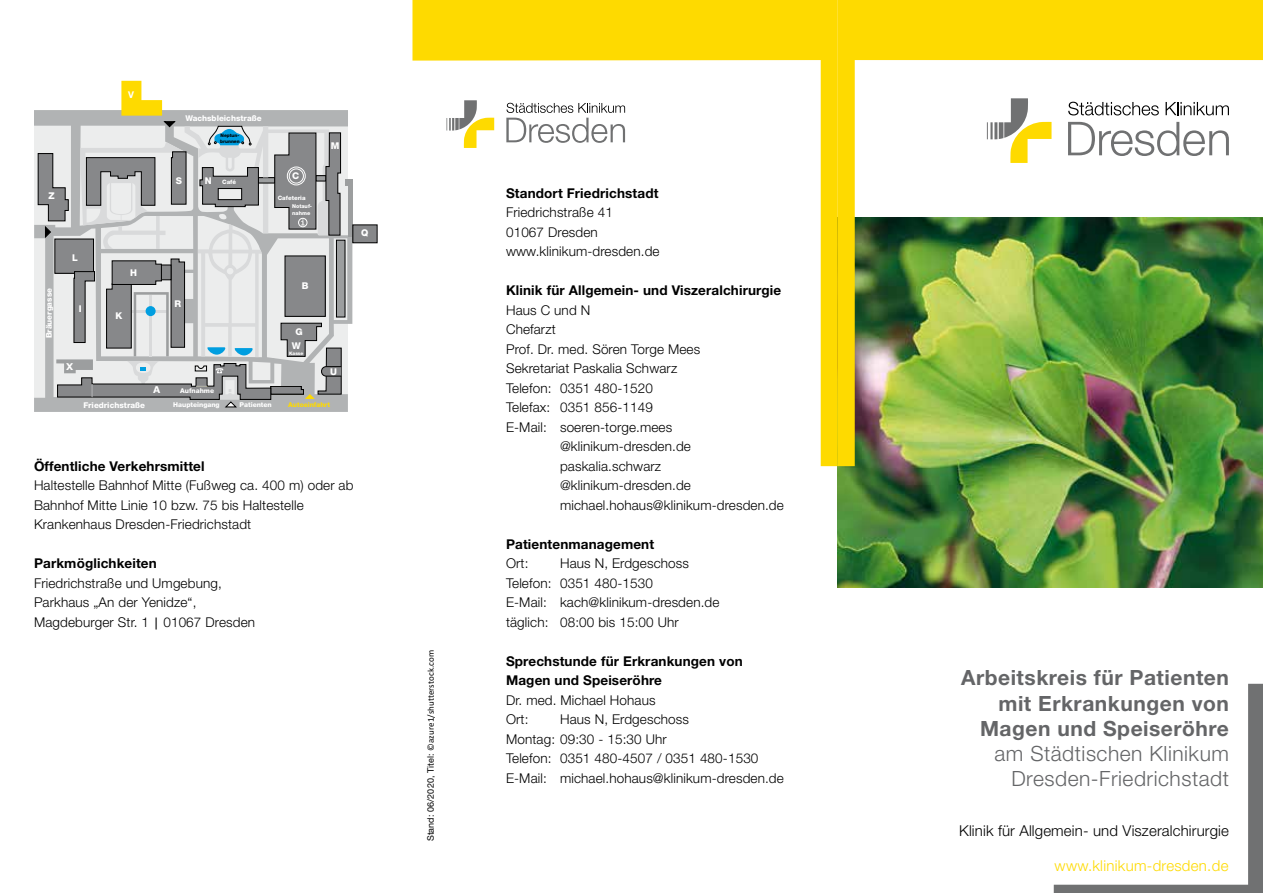
<style>
.page{position:relative;width:1263px;height:893px;background:#fff}
.page>*{position:absolute;margin:0;border:0;box-sizing:border-box;transform-origin:0 0}
.t1{font:700 21px/25.2px "Helvetica Neue";letter-spacing:.025em;color:#646567;text-align:right}
.t2{font:300 21px/25.2px "Helvetica Neue";letter-spacing:.025em;color:#646567;text-align:right}
.t3{font:300 15px "Helvetica Neue";letter-spacing:.01em;color:#000}
.t4{font:300 15px "Helvetica Neue";letter-spacing:.02em;color:#feda00}
.t5{font:300 13.5px/19.5px "Helvetica Neue";letter-spacing:.01em;color:#000}
.t6{font:700 13.5px/19.5px "Helvetica Neue";letter-spacing:.01em;color:#000}
.t7{font:800 9.3px/14.4px "Helvetica Neue";color:#fff;text-align:center}
.t8{font:700 9.3px "Verdana";color:#fff}
.t9{font:700 9.3px "Helvetica Neue";color:#fff}
.t10{font:9px "Calibri";letter-spacing:.01em;color:#000}
.t11{font:800 7.95px "Helvetica Neue";color:#fff}
.t12{font:800 6.6px "Helvetica Neue";color:#fff}
.t13{font:800 6.6px "Helvetica Neue";color:#feda00}
.t14{font:800 6px "Helvetica Neue";color:#fff}
.t15{font:800 5.4px/6.4px "Helvetica Neue";color:#fff}
.t16{font:800 4.65px/5.6px "Helvetica Neue";color:#000}
.t17{font:800 4.65px "Helvetica Neue";color:#fff}
.s1{font-size:9.3px}
.s2{font-family:"Calibri";font-weight:400}
.s3{font-family:"Helvetica Neue"}
</style>
<div class="page">
<img style="left:838px;top:466px;width:425px;height:122px">
<svg style="left:1054px;top:684px;width:209px;height:209px"></svg>
<img style="left:838px;top:0;width:425px;height:466px">
<svg style="left:412px;top:0;width:426px;height:466px"></svg>
<svg style="left:987px;top:98px;width:64px;height:65px"></svg>
<svg style="left:1068px;top:122px;width:161px;height:34px"></svg>
<svg style="left:1068px;top:102px;width:91px;height:13px"></svg>
<svg style="left:1165px;top:102px;width:64px;height:13px"></svg>
<svg style="left:446px;top:100px;width:48px;height:48px"></svg>
<svg style="left:506px;top:103px;width:119px;height:40px"></svg>
<svg style="left:34px;top:110px;width:318px;height:302px;fill:#b5b7b8"></svg>
<hr style="left:348px;top:179px;width:4px;height:58px;background:#9c9e9f">
<div style="left:353px;top:225px;width:24px;height:18px;background:#87888a"></div>
<div style="left:353px;top:225px;width:24px;height:18px;border:1px solid #000"></div>
<svg style="left:38px;top:81px;width:310px;height:326px;background:#c1c3c2"></svg>
<div style="left:263px;top:126px;width:5px;height:51px;background:#d9dadb"></div>
<p class="t7" style="left:49px;top:189px;width:8px">Z</p>
<p class="t9" style="left:128px;top:89px;width:7px">V</p>
<p class="t11" style="left:185px;top:114px;width:78px">Wachsbleichstraße</p>
<p class="t7" style="left:176px;top:173px;width:8px">S</p>
<p class="t16" style="left:220px;top:133px;width:21px">Neptun&shy;brunnen</p>
<p class="t14" style="left:205px;top:178px;width:33px"><span class="s1">N</span> Café</p>
<p class="t7" style="left:292px;top:169px;width:9px">C</p>
<p class="t14" style="left:278px;top:194px;width:29px">Cafeteria</p>
<p class="t15" style="left:292px;top:203px;width:21px">Notauf&shy;nahme</p>
<p class="t7" style="left:331px;top:139px;width:10px">M</p>
<p class="t11" style="left:44px;top:338px;width:52px;rotate:-90deg">Bräuergasse</p>
<p class="t7" style="left:72px;top:250px;width:7px">L</p>
<p class="t7" style="left:79px;top:302px;width:4px">I</p>
<p class="t8" style="left:66px;top:360px;width:9px">X</p>
<p class="t7" style="left:130px;top:265px;width:8px">H</p>
<p class="t7" style="left:115px;top:308px;width:8px">K</p>
<p class="t7" style="left:174px;top:297px;width:8px">R</p>
<p class="t8" style="left:153px;top:383px;width:9px">A</p>
<p class="t12" style="left:180px;top:387px;width:35px">Aufnahme</p>
<p class="t7" style="left:302px;top:278px;width:8px">B</p>
<p class="t7" style="left:292px;top:324px;width:12px">G<br>W</p>
<p class="t17" style="left:289px;top:350px;width:16px">Kasse</p>
<p class="t7" style="left:330px;top:364px;width:8px">U</p>
<p class="t11" style="left:83px;top:400px;width:63px">Friedrichstraße</p>
<p class="t12" style="left:173px;top:400px;width:48px">Haupteingang</p>
<p class="t12" style="left:240px;top:400px;width:34px">Patienten</p>
<p class="t13" style="left:288px;top:400px;width:43px">Autoeinfahrt</p>
<p class="t7" style="left:361px;top:225px;width:9px">Q</p>
<p class="t6" style="left:34px;top:456px;width:172px">Öffentliche Verkehrsmittel</p>
<p class="t5" style="left:34px;top:475px;width:321px">Haltestelle Bahnhof Mitte (Fußweg ca. 400 m) oder ab<br>Bahnhof Mitte Linie 10 bzw. 75 bis Haltestelle<br>Krankenhaus Dresden-Friedrichstadt</p>
<p class="t6" style="left:34px;top:553px;width:124px">Parkmöglichkeiten</p>
<p class="t5" style="left:34px;top:573px;width:223px">Friedrichstraße und Umgebung,<br>Parkhaus „An der Yenidze“,<br>Magdeburger Str. 1 <span class="s2">|</span> 01067 Dresden</p>
<p class="t10" style="left:424px;top:841px;width:193px;rotate:-90deg"><span class="s3">Stand: 06/2020, Titel:</span> ©azure1/shutterstock.com</p>
<p class="t6" style="left:506px;top:183px;width:154px">Standort Friedrichstadt</p>
<p class="t5" style="left:506px;top:202px;width:155px">Friedrichstraße 41<br>01067 Dresden www.klinikum-dresden.de</p>
<p class="t6" style="left:506px;top:280px;width:277px">Klinik für Allgemein- und Viszeralchirurgie</p>
<p class="t5" style="left:506px;top:300px;width:86px">Haus C und N</p>
<p class="t5" style="left:506px;top:319px;width:51px">Chefarzt</p>
<p class="t5" style="left:506px;top:339px;width:196px">Prof. Dr. med. Sören Torge Mees</p>
<p class="t5" style="left:506px;top:358px;width:173px">Sekretariat Paskalia Schwarz</p>
<p class="t5" style="left:506px;top:378px;width:148px">Telefon: 0351 480-1520</p>
<p class="t5" style="left:506px;top:397px;width:148px">Telefax: 0351 856-1149</p>
<p class="t5" style="left:506px;top:417px;width:168px">E-Mail: soeren-torge.mees</p>
<p class="t5" style="left:560px;top:436px;width:132px">@klinikum-dresden.de</p>
<p class="t5" style="left:560px;top:456px;width:103px">paskalia.schwarz</p>
<p class="t5" style="left:560px;top:475px;width:132px">@klinikum-dresden.de</p>
<p class="t5" style="left:560px;top:495px;width:225px">michael.hohaus@klinikum-dresden.de</p>
<p class="t6" style="left:506px;top:534px;width:150px">Patientenmanagement</p>
<p class="t5" style="left:506px;top:553px;width:24px">Ort:</p>
<p class="t5" style="left:506px;top:553px;width:215px;text-indent:54px">Haus N, Erdgeschoss<br>Telefon: 0351 480-1530<br>E-Mail: kach@klinikum-dresden.de täglich: 08:00 bis 15:00 Uhr</p>
<p class="t6" style="left:506px;top:651px;width:238px">Sprechstunde für Erkrankungen von<br>Magen und Speiseröhre</p>
<p class="t5" style="left:506px;top:690px;width:151px">Dr. med. Michael Hohaus<br>Ort:</p>
<p class="t5" style="left:506px;top:709px;width:279px;text-indent:54px">Haus N, Erdgeschoss<br>Montag: 09:30 - 15:30 Uhr<br>Telefon: 0351 480-4507 / 0351 480-1530<br>E-Mail: michael.hohaus@klinikum-dresden.de</p>
<h1 class="t1" style="left:961px;top:665px;width:269px">Arbeitskreis für Patienten mit Erkrankungen von<br>Magen und Speiseröhre</h1>
<h1 class="t2" style="left:994px;top:740px;width:236px">am Städtischen Klinikum<br>Dresden-Friedrichstadt</h1>
<p class="t3" style="left:959px;top:821px;width:271px">Klinik für Allgemein- und Viszeralchirurgie</p>
<p class="t4" style="left:1054px;top:857px;width:175px">www.klinikum-dresden.de</p>
</div>
